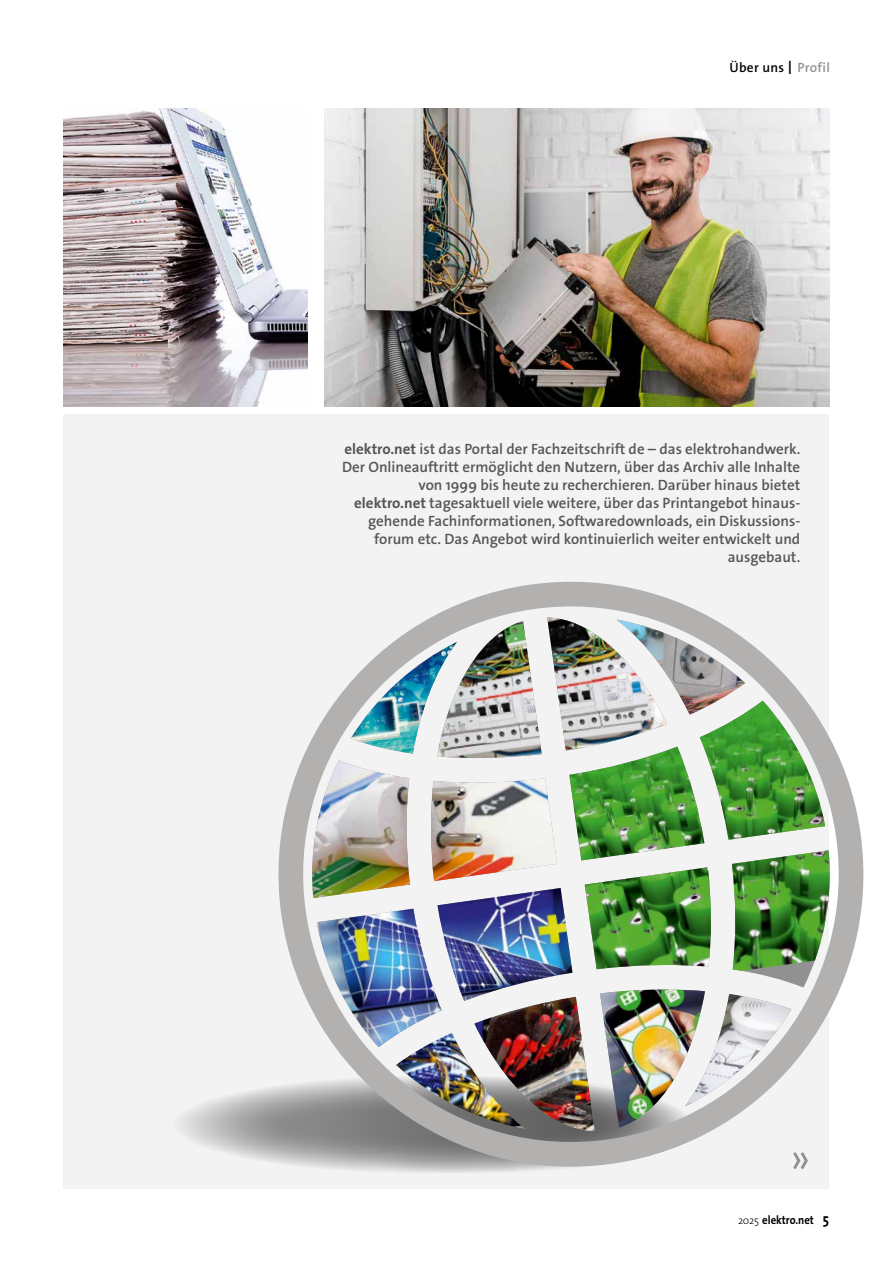
<style>
.page{position:relative;width:893px;height:1263px;background:#fff}
.page>*{position:absolute;margin:0;border:0;box-sizing:border-box;transform-origin:0 0}
.t1{font:600 15px/18px "The Sans Os F";color:#565655;text-align:right}
.t2{font:600 13.5px "The Sans Os F";letter-spacing:.02em;color:#000}
.t3{font:700 12px "The Sans Os F";color:#000;scale:.9 1}
.s1{font-weight:300;font-size:19.5px}
.s2{color:#929191}
.s3{font-weight:700}
.s4{font-weight:300;font-size:10.5px}
.s5{font-size:15px}
</style>
<div class="page">
<div style="left:64px;top:414px;width:765px;height:774px;background:#f4f3f4"></div>
<svg style="left:172px;top:1076px;width:520px;height:97px"></svg>
<img style="left:64px;top:108px;width:244px;height:298px">
<img style="left:325px;top:109px;width:504px;height:297px">
<img style="left:259px;top:581px;width:605px;height:592px">
<svg style="left:793px;top:1152px;width:15px;height:17px"></svg>
<p class="t2" style="left:729px;top:59px;width:102px">Über uns <span class="s1">I</span> <span class="s2">Profil</span></p>
<p class="t1" style="left:342px;top:440px;width:460px"><span class="s3">elektro.net</span> ist das Portal der Fachzeitschrift de – das elektrohandwerk.<br>Der Onlineauftritt ermöglicht den Nutzern, über das Archiv alle Inhalte von 1999 bis heute zu recherchieren. Darüber hinaus bietet<br><span class="s3">elektro.net</span> tagesaktuell viele weitere, über das Printangebot hinaus&shy;gehende Fachinformationen, Softwaredownloads, ein Diskussions&shy;forum etc. Das Angebot wird kontinuierlich weiter entwickelt und ausgebaut.</p>
<p class="t3" style="left:738px;top:1212px;width:103px"><span class="s4">2025</span> elektro.net <span class="s5">5</span></p>
</div>
